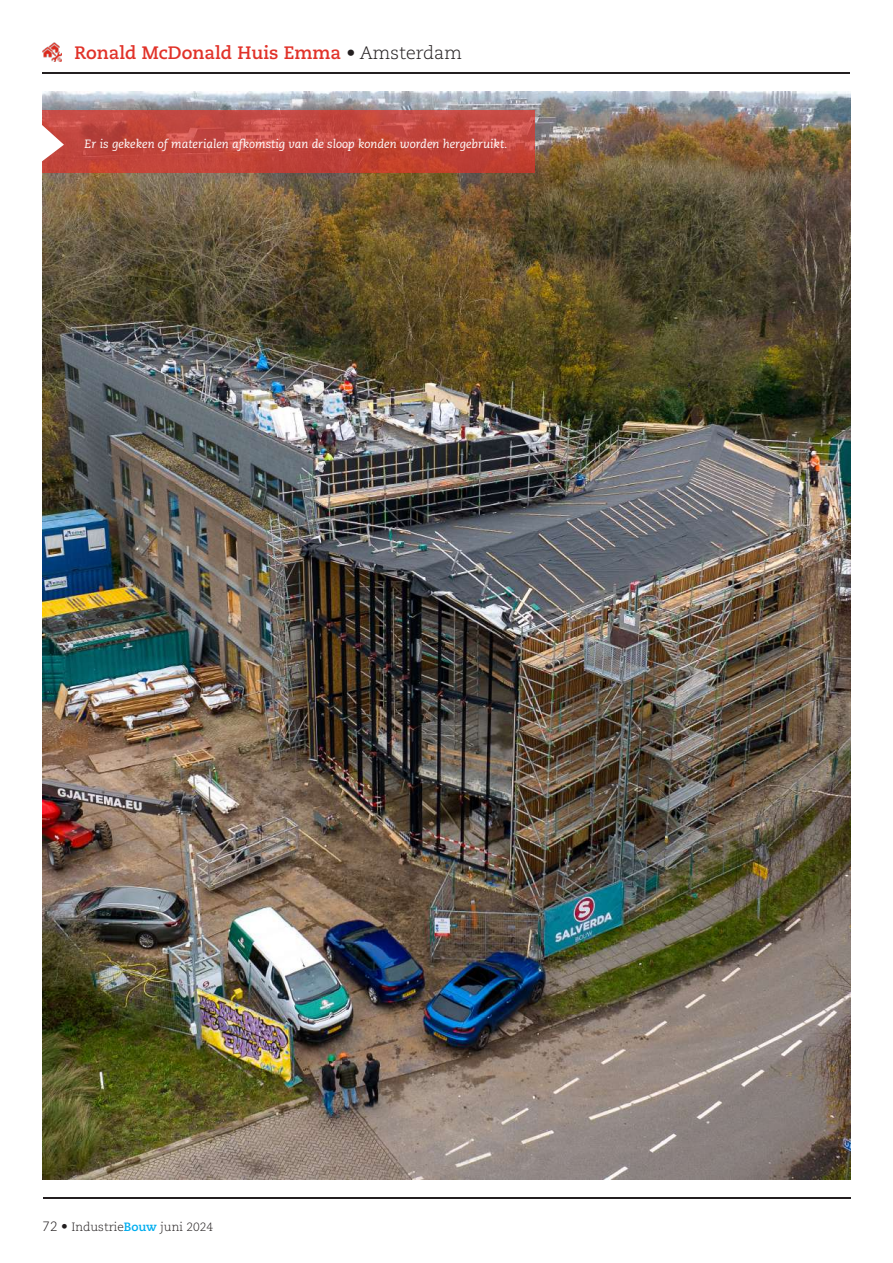
<style>
.page{position:relative;width:893px;height:1263px;background:#fff}
.page>*{position:absolute;margin:0;border:0;box-sizing:border-box;transform-origin:0 0}
.t1{font:700 18px "Caecilia LT Pro 75";color:#e13229}
.t2{font:italic 12px "Caecilia LT Pro 56";color:#fff}
.t3{font:300 12px "Caecilia LT Pro 45";color:#231f20}
.s1{font-family:"Caecilia LT Pro 45";font-weight:300;color:#231f20}
.s2{font-size:13.5px}
.s3{font-family:"Caecilia LT Pro 75";font-weight:700;color:#00aeef}
</style>
<div class="page">
<hr style="left:43px;top:73px;width:807px;height:1px;background:#231f20">
<hr style="left:43px;top:1198px;width:808px;height:1px;background:#231f20">
<img style="left:43px;top:43px;width:19px;height:19px">
<img style="left:43px;top:92px;width:807px;height:1087px">
<svg style="left:43px;top:110px;width:492px;height:63px;background:#c3463d"></svg>
<svg style="left:42px;top:124px;width:22px;height:39px"></svg>
<h1 class="t1" style="left:75px;top:40px;width:389px">Ronald McDonald Huis Emma <span class="s1">• Amsterdam</span></h1>
<p class="t2" style="left:85px;top:136px;width:424px">Er is gekeken of materialen afkomstig van de sloop konden worden hergebruikt.</p>
<p class="t3" style="left:43px;top:1219px;width:172px"><span class="s2">72 •</span> Industrie<span class="s3">Bouw</span> juni 2024</p>
</div>
